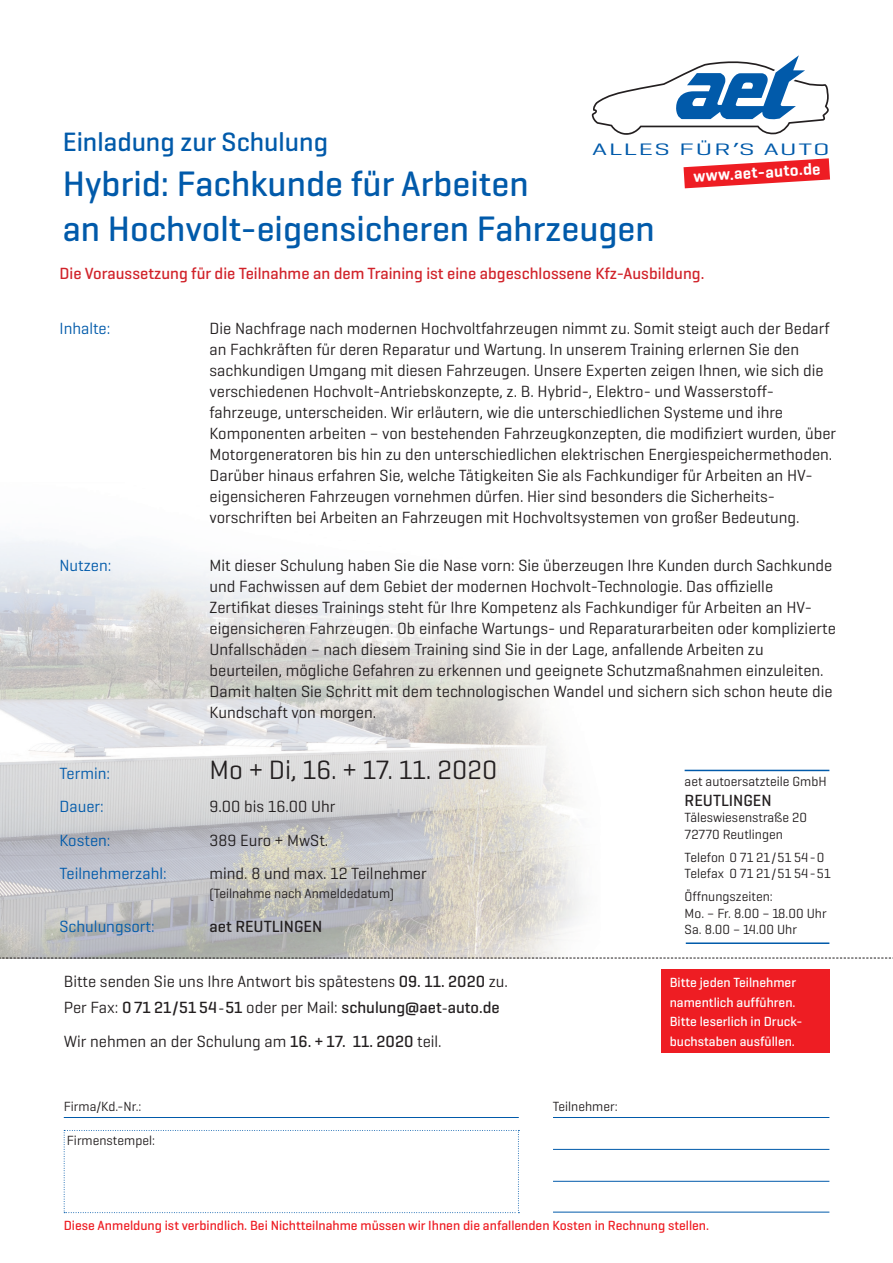
<style>
.page{position:relative;width:893px;height:1263px;background:#fff}
.page>*{position:absolute;margin:0;border:0;box-sizing:border-box;transform-origin:0 0}
.t1{font:500 36px/45px "Geogrotesque";color:#015aaa}
.t2{font:27px "Geogrotesque";color:#231f20}
.t3{font:500 27px "Geogrotesque";color:#015aaa}
.t4{font:16.95px "Geogrotesque";letter-spacing:.05em;color:#015aaa;scale:1.67 1}
.t5{font:16.5px/21px "Geogrotesque";color:#231f20}
.t6{font:500 16.5px "Geogrotesque";color:#d1232a}
.t7{font:16.5px "Geogrotesque";color:#015aaa}
.t8{font:500 16.5px "Geogrotesque";color:#231f20}
.t9{font:600 16.5px "Geogrotesque";color:#fff}
.t10{font:13.5px "Geogrotesque";color:#231f20}
.t11{font:500 13.5px "Geogrotesque";color:#ee1d23}
.t12{font:500 13.5px/19.5px "Geogrotesque";color:#fff}
.s1{font-family:"Verdana";font-size:15.75px}
.s2{font-weight:500}
.s3{font-weight:500;font-size:13.5px}
</style>
<div class="page">
<img style="left:0;top:537px;width:613px;height:421px">
<hr style="left:553px;top:1117px;width:276px;height:1px;background:#015aaa">
<hr style="left:553px;top:1149px;width:276px;height:1px;background:#015aaa">
<hr style="left:553px;top:1181px;width:276px;height:1px;background:#015aaa">
<div style="left:661px;top:969px;width:168px;height:84px;background:#ee1d23"></div>
<hr style="left:64px;top:1117px;width:455px;height:1px;background:#015aaa">
<svg style="left:64px;top:1130px;width:455px;height:83px"></svg>
<hr style="left:553px;top:1212px;width:276px;height:1px;background:#015aaa">
<svg style="left:0;top:958px;width:893px;height:1px"></svg>
<svg style="left:591px;top:55px;width:238px;height:80px"></svg>
<hr style="left:685px;top:770px;width:144px;height:1px;background:#015aaa">
<hr style="left:686px;top:942px;width:143px;height:2px;background:#015aaa">
<svg style="left:683px;top:158px;width:147px;height:30px"></svg>
<p class="t3" style="left:63px;top:125px;width:267px">Einladung zur Schulung</p>
<p class="t1" style="left:63px;top:160px;width:594px">Hybrid: Fachkunde für Arbeiten<br>an Hochvolt-eigensicheren Fahrzeugen</p>
<p class="t4" style="left:592px;top:138px;width:144px">ALLES FÜR<span class="s1">’</span>S AUTO</p>
<p class="t9" style="left:693px;top:165px;width:129px;rotate:-3deg">www.aet-auto.de</p>
<p class="t6" style="left:60px;top:263px;width:646px">Die Voraussetzung für die Teilnahme an dem Training ist eine abgeschlossene Kfz-Ausbildung.</p>
<p class="t7" style="left:60px;top:318px;width:52px">Inhalte:</p>
<p class="t5" style="left:210px;top:317px;width:628px">Die Nachfrage nach modernen Hochvoltfahrzeugen nimmt zu. Somit steigt auch der Bedarf an Fachkräften für deren Reparatur und Wartung. In unserem Training erlernen Sie den sachkundigen Umgang mit diesen Fahrzeugen. Unsere Experten zeigen Ihnen, wie sich die verschiedenen Hochvolt-Antriebskonzepte, z. B. Hybrid-, Elektro- und Wasserstoff&shy;fahrzeuge, unterscheiden. Wir erläutern, wie die unterschiedlichen Systeme und ihre Komponenten arbeiten – von bestehenden Fahrzeugkonzepten, die modifiziert wurden, über Motorgeneratoren bis hin zu den unterschiedlichen elektrischen Energiespeichermethoden.<br>Darüber hinaus erfahren Sie, welche Tätigkeiten Sie als Fachkundiger für Arbeiten an HV&shy;eigensicheren Fahrzeugen vornehmen dürfen. Hier sind besonders die Sicherheits&shy;vorschriften bei Arbeiten an Fahrzeugen mit Hochvoltsystemen von großer Bedeutung.</p>
<p class="t7" style="left:60px;top:555px;width:53px">Nutzen:</p>
<p class="t5" style="left:210px;top:554px;width:628px">Mit dieser Schulung haben Sie die Nase vorn: Sie überzeugen Ihre Kunden durch Sachkunde und Fachwissen auf dem Gebiet der modernen Hochvolt-Technologie. Das offizielle Zertifikat dieses Trainings steht für Ihre Kompetenz als Fachkundiger für Arbeiten an HV&shy;eigensicheren Fahrzeugen. Ob einfache Wartungs- und Reparaturarbeiten oder komplizierte Unfallschäden – nach diesem Training sind Sie in der Lage, anfallende Arbeiten zu beurteilen, mögliche Gefahren zu erkennen und geeignete Schutzmaßnahmen einzuleiten.<br>Damit halten Sie Schritt mit dem technologischen Wandel und sichern sich schon heute die Kundschaft von morgen.</p>
<p class="t7" style="left:60px;top:763px;width:52px">Termin:</p>
<p class="t2" style="left:210px;top:753px;width:289px">Mo + Di, 16. + 17. 11. 2020</p>
<p class="t7" style="left:60px;top:796px;width:46px">Dauer:</p>
<p class="t5" style="left:210px;top:795px;width:127px">9.00 bis 16.00 Uhr</p>
<p class="t7" style="left:60px;top:830px;width:53px">Kosten:</p>
<p class="t5" style="left:210px;top:829px;width:120px">389 Euro + MwSt.</p>
<p class="t7" style="left:60px;top:863px;width:109px">Teilnehmerzahl:</p>
<p class="t5" style="left:210px;top:862px;width:219px">mind. 8 und max. 12 Teilnehmer</p>
<p class="t10" style="left:210px;top:885px;width:186px">(Teilnahme nach Anmeldedatum)</p>
<p class="t7" style="left:60px;top:916px;width:97px">Schulungsort:</p>
<p class="t8" style="left:210px;top:916px;width:114px">aet REUTLINGEN</p>
<p class="t5" style="left:64px;top:968px;width:446px;line-height:25.5px">Bitte senden Sie uns Ihre Antwort bis spätestens <span class="s2">09. 11. 2020</span> zu.<br>Per Fax: <span class="s2">0 71 21/51 54</span><span class="s3">-</span><span class="s2">51</span> oder per Mail: <span class="s2">schulung@aet</span><span class="s3">-</span><span class="s2">auto.de</span></p>
<p class="t5" style="left:64px;top:1030px;width:379px">Wir nehmen an der Schulung am <span class="s2">16. + 17. 11. 2020</span> teil.</p>
<p class="t10" style="left:64px;top:1097px;width:79px">Firma/Kd.-Nr.:</p>
<p class="t10" style="left:553px;top:1097px;width:66px">Teilnehmer:</p>
<p class="t10" style="left:67px;top:1131px;width:90px">Firmenstempel:</p>
<p class="t10" style="left:685px;top:773px;width:144px">aet autoersatzteile GmbH</p>
<p class="t8" style="left:685px;top:790px;width:89px">REUTLINGEN</p>
<p class="t10" style="left:685px;top:809px;width:124px">Täleswiesenstraße 20</p>
<p class="t10" style="left:685px;top:826px;width:100px">72770 Reutlingen</p>
<p class="t10" style="left:685px;top:849px;width:141px">Telefon 0 71 21/51 54-0</p>
<p class="t10" style="left:685px;top:865px;width:148px">Telefax 0 71 21/51 54-51</p>
<p class="t10" style="left:685px;top:888px;width:90px">Öffnungszeiten:</p>
<p class="t10" style="left:685px;top:905px;width:144px">Mo. – Fr. 8.00 – 18.00 Uhr</p>
<p class="t10" style="left:685px;top:921px;width:114px">Sa. 8.00 – 14.00 Uhr</p>
<p class="t12" style="left:670px;top:972px;width:134px">Bitte jeden Teilnehmer namentlich aufführen.<br>Bitte leserlich in Druck&shy;buchstaben ausfüllen.</p>
<p class="t11" style="left:64px;top:1217px;width:647px">Diese Anmeldung ist verbindlich. Bei Nichtteilnahme müssen wir Ihnen die anfallenden Kosten in Rechnung stellen.</p>
</div>
